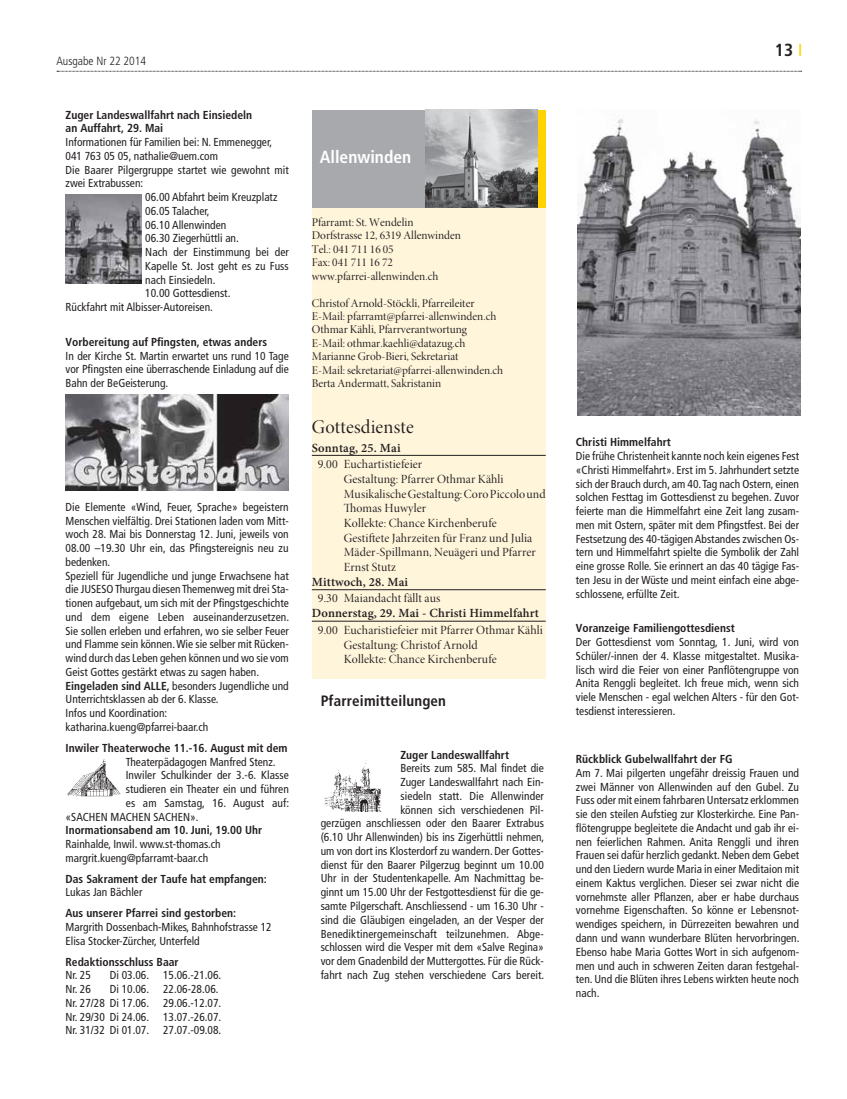
<style>
.page{position:relative;width:847px;height:1099px;background:#fff}
.page>*{position:absolute;margin:0;border:0;box-sizing:border-box;transform-origin:0 0}
.t1{font:19.38px "Minion Pro Disp";letter-spacing:.01em;color:#231f20}
.t2{font:700 condensed 17.5px "Frutiger LT Std";color:#fff}
.t3{font:700 condensed 17.5px "Frutiger LT Std";color:#231f20}
.t4{font:700 condensed 15px "Frutiger LT Std";letter-spacing:.01em;color:#231f20}
.t5{font:12.5px/14.8px "Minion Pro Disp";letter-spacing:.01em;color:#231f20}
.t6{font:600 12.5px "Minion Pro";letter-spacing:.01em;color:#231f20}
.t7{font:11.88px/13.5px "Minion Pro Disp";color:#231f20}
.t8{font:300 condensed 11.88px "Frutiger LT Std";color:#231f20}
.t9{font:condensed 11.5px/13.8px "Frutiger LT Std";color:#231f20;text-align:justify}
.t10{font:700 condensed 11.5px/13.8px "Frutiger LT Std";color:#231f20}
.t11{font:700 11.5px "Frutiger LT Std";color:#231f20}
.s1{font-weight:700;font-stretch:normal}
.s2{font-weight:400;color:#ffd200}
</style>
<div class="page">
<div style="left:312px;top:110px;width:234px;height:569px;background:#fff5db"></div>
<svg style="left:57px;top:71px;width:744px;height:1px"></svg>
<hr style="left:312px;top:455px;width:234px;height:1px;background:#231f20">
<hr style="left:312px;top:589px;width:234px;height:1px;background:#231f20">
<hr style="left:312px;top:621px;width:234px;height:1px;background:#231f20">
<div style="left:312px;top:110px;width:234px;height:97px;background:#a7a9ac"></div>
<div style="left:538px;top:110px;width:8px;height:97px;background:#ffd200"></div>
<img style="left:425px;top:110px;width:113px;height:97px">
<img style="left:66px;top:194px;width:76px;height:90px">
<img style="left:66px;top:394px;width:223px;height:96px">
<img style="left:67px;top:759px;width:54px;height:38px">
<img style="left:324px;top:760px;width:57px;height:51px">
<img style="left:578px;top:118px;width:223px;height:297px">
<p class="t8" style="left:56px;top:54px;width:91px">Ausgabe Nr 22 2014</p>
<p class="t10" style="left:66px;top:108px;width:188px">Zuger Landeswallfahrt nach Einsiedeln an Auffahrt, 29. Mai</p>
<p class="t9" style="left:66px;top:136px;width:208px">Informationen für Familien bei: N. Emmenegger,</p>
<p class="t9" style="left:66px;top:150px;width:154px">041 763 05 05, nathalie@uem.com</p>
<p class="t9" style="left:66px;top:163px;width:225px">Die Baarer Pilgergruppe startet wie gewohnt mit</p>
<p class="t9" style="left:66px;top:177px;width:79px">zwei Extrabussen:</p>
<p class="t9" style="left:145px;top:191px;width:134px">06.00 Abfahrt beim Kreuzplatz</p>
<p class="t9" style="left:145px;top:205px;width:66px">06.05 Talacher,</p>
<p class="t9" style="left:145px;top:218px;width:83px">06.10 Allenwinden</p>
<p class="t9" style="left:145px;top:232px;width:95px">06.30 Ziegerhüttli an.</p>
<p class="t9" style="left:145px;top:246px;width:145px">Nach der Einstimmung bei der</p>
<p class="t9" style="left:145px;top:260px;width:145px">Kapelle St. Jost geht es zu Fuss</p>
<p class="t9" style="left:145px;top:273px;width:72px">nach Einsiedeln.</p>
<p class="t9" style="left:145px;top:287px;width:87px">10.00 Gottesdienst.</p>
<p class="t9" style="left:66px;top:301px;width:149px">Rückfahrt mit Albisser-Autoreisen.</p>
<p class="t10" style="left:66px;top:335px;width:203px">Vorbereitung auf Pfingsten, etwas anders</p>
<p class="t9" style="left:66px;top:349px;width:225px">In der Kirche St. Martin erwartet uns rund 10 Tage vor Pfingsten eine überraschende Einladung auf die Bahn der BeGeisterung.</p>
<p class="t9" style="left:66px;top:500px;width:225px;text-align:left">Die Elemente «Wind, Feuer, Sprache» begeistern Menschen vielfältig. Drei Stationen laden vom Mitt&shy;woch 28. Mai bis Donnerstag 12. Juni, jeweils von 08.00 –19.30 Uhr ein, das Pfingstereignis neu zu bedenken.<br>Speziell für Jugendliche und junge Erwachsene hat die JUSESO Thurgau diesen Themenweg mit drei Sta&shy;tionen aufgebaut, um sich mit der Pfingstgeschichte und dem eigene Leben auseinanderzusetzen.<br>Sie sollen erleben und erfahren, wo sie selber Feuer und Flamme sein können. Wie sie selber mit Rücken&shy;wind durch das Leben gehen können und wo sie vom Geist Gottes gestärkt etwas zu sagen haben.<br><span class="s1">Eingeladen sind ALLE,</span> besonders Jugendliche und Unterrichtsklassen ab der 6. Klasse.<br>Infos und Koordination: katharina.kueng@pfarrei-baar.ch</p>
<p class="t10" style="left:66px;top:741px;width:224px">Inwiler Theaterwoche 11.-16. August mit dem</p>
<p class="t9" style="left:126px;top:755px;width:151px">Theaterpädagogen Manfred Stenz.</p>
<p class="t9" style="left:126px;top:769px;width:164px">Inwiler Schulkinder der 3.-6. Klasse</p>
<p class="t9" style="left:126px;top:782px;width:165px">studieren ein Theater ein und führen</p>
<p class="t9" style="left:126px;top:796px;width:165px">es am Samstag, 16. August auf:</p>
<p class="t9" style="left:66px;top:810px;width:134px">«SACHEN MACHEN SACHEN».</p>
<p class="t11" style="left:66px;top:824px;width:198px">Inormationsabend am 10. Juni, 19.00 Uhr</p>
<p class="t9" style="left:66px;top:837px;width:157px">Rainhalde, Inwil. www.st-thomas.ch margrit.kueng@pfarramt-baar.ch</p>
<p class="t10" style="left:66px;top:872px;width:203px">Das Sakrament der Taufe hat empfangen:</p>
<p class="t9" style="left:66px;top:886px;width:78px">Lukas Jan Bächler</p>
<p class="t10" style="left:66px;top:907px;width:172px">Aus unserer Pfarrei sind gestorben:</p>
<p class="t9" style="left:66px;top:920px;width:208px">Margrith Dossenbach-Mikes, Bahnhofstrasse 12<br>Elisa Stocker-Zürcher, Unterfeld</p>
<p class="t10" style="left:66px;top:955px;width:115px">Redaktionsschluss Baar</p>
<p class="t9" style="left:66px;top:969px;width:27px">Nr. 25</p>
<p class="t9" style="left:110px;top:969px;width:113px">Di 03.06. 15.06.-21.06.</p>
<p class="t9" style="left:66px;top:982px;width:27px">Nr. 26</p>
<p class="t9" style="left:66px;top:982px;width:157px;text-align:left;text-indent:44px">Di 10.06. 22.06-28.06.<br>Nr. 27/28 Di 17.06. 29.06.-12.07.<br>Nr. 29/30 Di 24.06. 13.07.-26.07.<br>Nr. 31/32 Di 01.07. 27.07.-09.08.</p>
<h2 class="t2" style="left:320px;top:148px;width:93px">Allenwinden</h2>
<p class="t7" style="left:312px;top:216px;width:151px">Pfarramt: St. Wendelin<br>Dorfstrasse 12, 6319 Allenwinden<br>Tel.: 041 711 16 05<br>Fax: 041 711 16 72 www.pfarrei-allenwinden.ch</p>
<p class="t7" style="left:312px;top:297px;width:193px">Christof Arnold-Stöckli, Pfarreileiter E-Mail: pfarramt@pfarrei-allenwinden.ch Othmar Kähli, Pfarrverantwortung E-Mail: othmar.kaehli@datazug.ch Marianne Grob-Bieri, Sekretariat<br>E-Mail: sekretariat@pfarrei-allenwinden.ch Berta Andermatt, Sakristanin</p>
<h1 class="t1" style="left:312px;top:419px;width:103px">Gottesdienste</h1>
<p class="t6" style="left:312px;top:443px;width:90px">Sonntag, 25. Mai</p>
<p class="t5" style="left:344px;top:458px;width:203px;text-indent:-26px">9.00 Euchartistiefeier<br>Gestaltung: Pfarrer Othmar Kähli<br>Musikalische Gestaltung: Coro Piccolo und<br>Thomas Huwyler<br>Kollekte: Chance Kirchenberufe<br>Gestiftete Jahrzeiten für Franz und Julia<br>Mäder-Spillmann, Neuägeri und Pfarrer<br>Ernst Stutz</p>
<p class="t6" style="left:312px;top:577px;width:98px">Mittwoch, 28. Mai</p>
<p class="t5" style="left:318px;top:592px;width:124px">9.30 Maiandacht fällt aus</p>
<p class="t6" style="left:312px;top:608px;width:229px">Donnerstag, 29. Mai - Christi Himmelfahrt</p>
<p class="t5" style="left:344px;top:623px;width:201px;text-indent:-26px">9.00 Eucharistiefeier mit Pfarrer Othmar Kähli<br>Gestaltung: Christof Arnold<br>Kollekte: Chance Kirchenberufe</p>
<h3 class="t4" style="left:321px;top:693px;width:127px">Pfarreimitteilungen</h3>
<p class="t10" style="left:400px;top:748px;width:110px">Zuger Landeswallfahrt</p>
<p class="t9" style="left:321px;top:762px;width:225px;text-align:right">Bereits zum 585. Mal findet die<br>Zuger Landeswallfahrt nach Ein-<br>siedeln statt. Die Allenwinder<br>können sich verschiedenen Pil-<br>gerzügen anschliessen oder den Baarer Extrabus (6.10 Uhr Allenwinden) bis ins Zigerhüttli nehmen, um von dort ins Klosterdorf zu wandern. Der Gottes&shy;dienst für den Baarer Pilgerzug beginnt um 10.00<br>Uhr in der Studentenkapelle. Am Nachmittag be&shy;ginnt um 15.00 Uhr der Festgottesdienst für die ge&shy;samte Pilgerschaft. Anschliessend - um 16.30 Uhr - sind die Gläubigen eingeladen, an der Vesper der Benediktinergemeinschaft teilzunehmen. Abge&shy;schlossen wird die Vesper mit dem «Salve Regina» vor dem Gnadenbild der Muttergottes. Für die Rück&shy;fahrt nach Zug stehen verschiedene Cars bereit.</p>
<h2 class="t3" style="left:775px;top:41px;width:29px">13 <span class="s2">I</span></h2>
<p class="t10" style="left:576px;top:436px;width:96px">Christi Himmelfahrt</p>
<p class="t9" style="left:576px;top:450px;width:225px">Die frühe Christenheit kannte noch kein eigenes Fest «Christi Himmelfahrt». Erst im 5. Jahrhundert setzte sich der Brauch durch, am 40. Tag nach Ostern, einen solchen Festtag im Gottesdienst zu begehen. Zuvor feierte man die Himmelfahrt eine Zeit lang zusam&shy;men mit Ostern, später mit dem Pfingstfest. Bei der Festsetzung des 40-tägigen Abstandes zwischen Os&shy;tern und Himmelfahrt spielte die Symbolik der Zahl eine grosse Rolle. Sie erinnert an das 40 tägige Fas&shy;ten Jesu in der Wüste und meint einfach eine abge&shy;schlossene, erfüllte Zeit.</p>
<p class="t10" style="left:576px;top:622px;width:160px">Voranzeige Familiengottesdienst</p>
<p class="t9" style="left:576px;top:635px;width:225px">Der Gottesdienst vom Sonntag, 1. Juni, wird von Schüler/-innen der 4. Klasse mitgestaltet. Musika&shy;lisch wird die Feier von einer Panflötengruppe von Anita Renggli begleitet. Ich freue mich, wenn sich viele Menschen - egal welchen Alters - für den Got&shy;tesdienst interessieren.</p>
<p class="t10" style="left:576px;top:753px;width:158px">Rückblick Gubelwallfahrt der FG</p>
<p class="t9" style="left:576px;top:766px;width:225px">Am 7. Mai pilgerten ungefähr dreissig Frauen und zwei Männer von Allenwinden auf den Gubel. Zu Fuss oder mit einem fahrbaren Untersatz erklommen sie den steilen Aufstieg zur Klosterkirche. Eine Pan&shy;flötengruppe begleitete die Andacht und gab ihr ei&shy;nen feierlichen Rahmen. Anita Renggli und ihren Frauen sei dafür herzlich gedankt. Neben dem Gebet und den Liedern wurde Maria in einer Meditaion mit einem Kaktus verglichen. Dieser sei zwar nicht die vornehmste aller Pflanzen, aber er habe durchaus vornehme Eigenschaften. So könne er Lebensnot&shy;wendiges speichern, in Dürrezeiten bewahren und dann und wann wunderbare Blüten hervorbringen.<br>Ebenso habe Maria Gottes Wort in sich aufgenom&shy;men und auch in schweren Zeiten daran festgehal&shy;ten. Und die Blüten ihres Lebens wirkten heute noch nach.</p>
</div>
